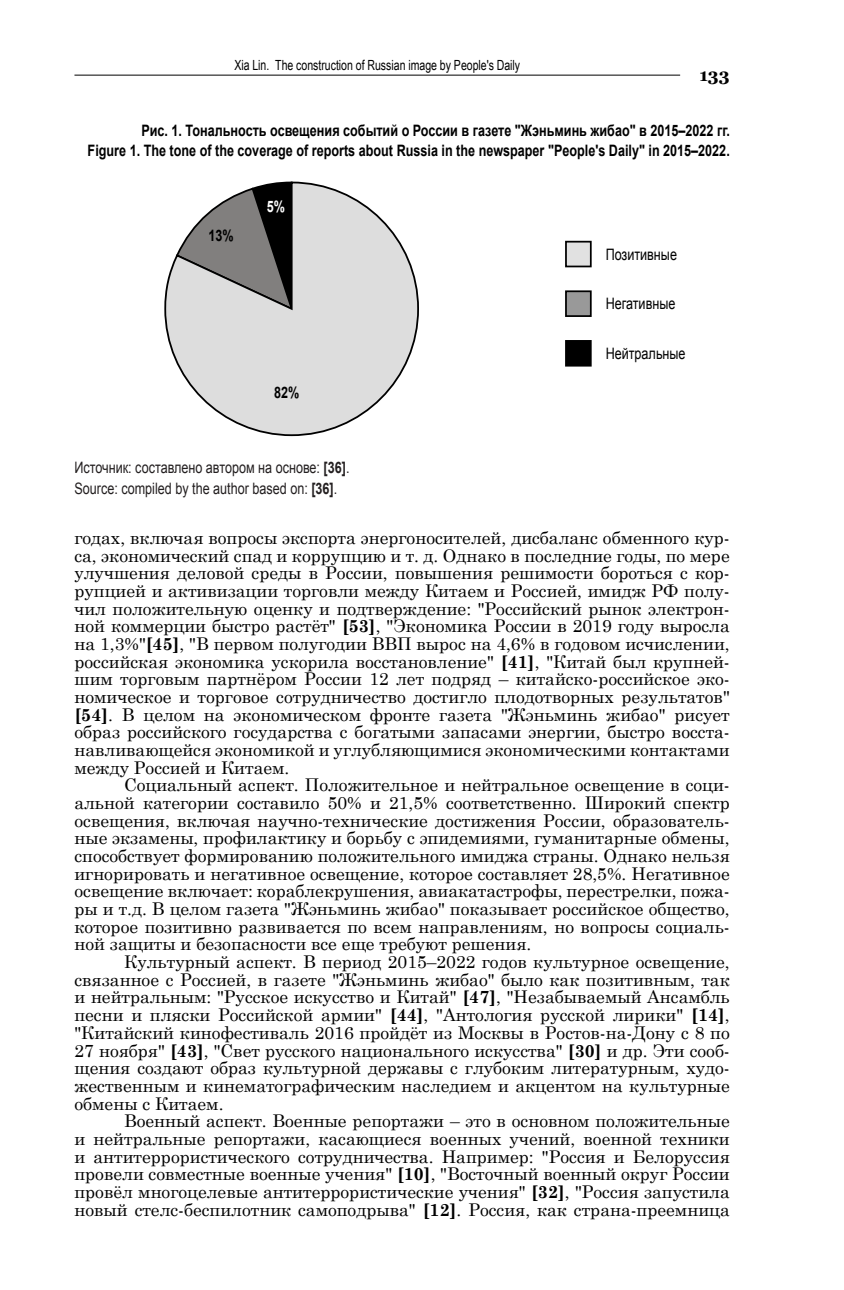
<style>
.page{position:relative;width:844px;height:1290px;background:#fff}
.page>*{position:absolute;margin:0;border:0;box-sizing:border-box;transform-origin:0 0}
.t1{font:17.5px/17.7px "Century Schoolbook";color:#000;text-align:justify}
.t2{font:700 17.5px "Georgia";color:#000}
.t3{font:700 15.75px/20.7px "Arial";color:#000;text-align:right;scale:.8 1}
.t4{font:15.75px/20.7px "Arial";color:#231f20;scale:.8 1}
.t5{font:15.75px "Arial";color:#000;scale:.8 1}
.t6{font:700 15.75px "Arial";color:#fff;scale:.8 1}
.t7{font:14px "Arial Unicode MS";color:#000;scale:.75 1}
.s1{font-family:"Arial"}
.s2{font-weight:700}
</style>
<div class="page">
<hr style="left:74px;top:75px;width:606px;height:1px;background:#000">
<svg style="left:164px;top:181px;width:255px;height:256px"></svg>
<div style="left:566px;top:242px;width:24px;height:24px;background:#e1e1e1"></div>
<div style="left:565px;top:241px;width:26px;height:26px;border:2px solid #000"></div>
<div style="left:566px;top:291px;width:24px;height:25px;background:#999"></div>
<div style="left:565px;top:290px;width:26px;height:27px;border:2px solid #000"></div>
<div style="left:566px;top:341px;width:24px;height:25px;background:#000"></div>
<div style="left:565px;top:340px;width:26px;height:27px;border:2px solid #000"></div>
<p class="t7" style="left:234px;top:55px;width:382px"><span class="s1">Xia Lin.</span> The construction of Russian image by People's Daily</p>
<p class="t2" style="left:699px;top:64px;width:32px">133</p>
<p class="t3" style="left:88px;top:120px;width:804px">Рис. 1. Тональность освещения событий о России в газете "Жэньминь жибао" в 2015–2022 гг.<br>Figure 1. The tone of the coverage of reports about Russia in the newspaper "People's Daily" in 2015–2022.</p>
<p class="t3" style="left:208px;top:226px;width:33px">13%</p>
<p class="t6" style="left:267px;top:196px;width:24px">5%</p>
<p class="t3" style="left:274px;top:382px;width:33px">82%</p>
<p class="t4" style="left:74px;top:457px;width:345px">Источник: составлено автором на основе: <span class="s2">[36]</span>.<br>Source: compiled by the author based on: <span class="s2">[36]</span>.</p>
<p class="t5" style="left:605px;top:244px;width:91px">Позитивные</p>
<p class="t5" style="left:605px;top:294px;width:89px">Негативные</p>
<p class="t5" style="left:605px;top:343px;width:101px">Нейтральные</p>
<p class="t1" style="left:74px;top:527px;width:656px">годах, включая вопросы экспорта энергоносителей, дисбаланс обменного кур&shy;са, экономический спад и коррупцию и т. д. Однако в последние годы, по мере улучшения деловой среды в России, повышения решимости бороться с кор&shy;рупцией и активизации торговли между Китаем и Россией, имидж РФ полу&shy;чил положительную оценку и подтверждение: "Российский рынок электрон&shy;ной коммерции быстро растёт" <span class="s2">[53]</span>, "Экономика России в 2019 году выросла на 1,3%"<span class="s2">[45]</span>, "В первом полугодии ВВП вырос на 4,6% в годовом исчислении, российская экономика ускорила восстановление" <span class="s2">[41]</span>, "Китай был крупней&shy;шим торговым партнёром России 12 лет подряд – китайско-российское эко&shy;номическое и торговое сотрудничество достигло плодотворных результатов" <span class="s2">[54]</span>. В целом на экономическом фронте газета "Жэньминь жибао" рисует образ российского государства с богатыми запасами энергии, быстро восста&shy;навливающейся экономикой и углубляющимися экономическими контактами между Россией и Китаем.</p>
<p class="t1" style="left:74px;top:775px;width:656px;text-indent:50px">Социальный аспект. Положительное и нейтральное освещение в соци&shy;альной категории составило 50% и 21,5% соответственно. Широкий спектр освещения, включая научно-технические достижения России, образователь&shy;ные экзамены, профилактику и борьбу с эпидемиями, гуманитарные обмены, способствует формированию положительного имиджа страны. Однако нельзя игнорировать и негативное освещение, которое составляет 28,5%. Негативное освещение включает: кораблекрушения, авиакатастрофы, перестрелки, пожа&shy;ры и т.д. В целом газета "Жэньминь жибао" показывает российское общество, которое позитивно развивается по всем направлениям, но вопросы социаль&shy;ной защиты и безопасности все еще требуют решения.</p>
<p class="t1" style="left:74px;top:951px;width:656px;text-indent:50px">Культурный аспект. В период 2015–2022 годов культурное освещение, связанное с Россией, в газете "Жэньминь жибао" было как позитивным, так и нейтральным: "Русское искусство и Китай" <span class="s2">[47]</span>, "Незабываемый Ансамбль песни и пляски Российской армии" <span class="s2">[44]</span>, "Антология русской лирики" <span class="s2">[14]</span>, "Китайский кинофестиваль 2016 пройдёт из Москвы в Ростов-на-Дону с 8 по 27 ноября" <span class="s2">[43]</span>, "Свет русского национального искусства" <span class="s2">[30]</span> и др. Эти сооб&shy;щения создают образ культурной державы с глубоким литературным, худо&shy;жественным и кинематографическим наследием и акцентом на культурные обмены с Китаем.</p>
<p class="t1" style="left:74px;top:1110px;width:656px;text-indent:50px">Военный аспект. Военные репортажи – это в основном положительные и нейтральные репортажи, касающиеся военных учений, военной техники и антитеррористического сотрудничества. Например: "Россия и Белоруссия провели совместные военные учения" <span class="s2">[10]</span>, "Восточный военный округ России провёл многоцелевые антитеррористические учения" <span class="s2">[32]</span>, "Россия запустила новый стелс-беспилотник самоподрыва" <span class="s2">[12]</span>. Россия, как страна-преемница</p>
</div>
